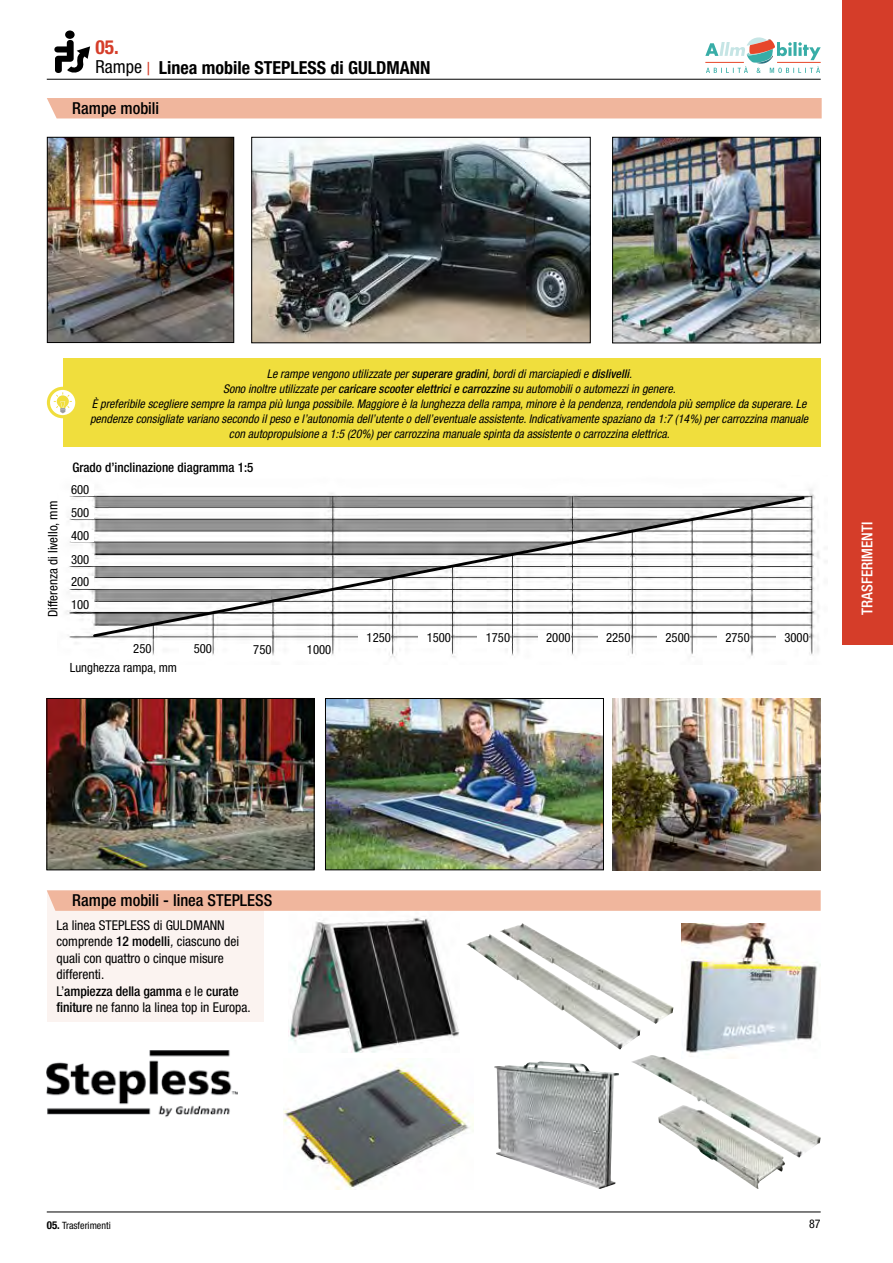
<style>
.page{position:relative;width:893px;height:1263px;background:#fff}
.page>*{position:absolute;margin:0;border:0;box-sizing:border-box;transform-origin:0 0}
.t1{font:700 condensed 19.5px "Helvetica Neue";color:#d53d29}
.t2{font:700 condensed 18px "Helvetica Neue";color:#000}
.t3{font:condensed 18px "Helvetica Neue";color:#000}
.t4{font:500 condensed 16.5px "Helvetica Neue";color:#000}
.t5{font:500 condensed 15px "Helvetica Neue";color:#fff}
.t6{font:condensed 13.5px/16.5px "Helvetica Neue";color:#000}
.t7{font:500 condensed 13.05px "Helvetica Neue";color:#000}
.t8{font:condensed 13.05px "Helvetica Neue";color:#000}
.t9{font:condensed 12.75px/22.8px "Helvetica Neue";color:#000;text-align:justify}
.t10{font:italic condensed 12px/15px "Helvetica Neue";color:#000;text-align:center}
.t11{font:condensed 12px "Helvetica Neue";color:#000}
.t12{font:condensed 10.05px "Helvetica Neue";color:#000}
.s1{color:#d53d29}
.s2{font-weight:500}
.s3{font-style:italic}
.s4{font-weight:700;font-size:10.95px}
</style>
<div class="page">
<div style="left:65px;top:30px;width:10px;height:9px;background:#000;border-radius:50%"></div>
<svg style="left:54px;top:39px;width:36px;height:34px"></svg>
<div style="left:842px;top:0;width:51px;height:644px;background:#d53d29"></div>
<hr style="left:47px;top:79px;width:774px;height:1px;background:#000">
<hr style="left:47px;top:1212px;width:774px;height:1px;background:#000">
<svg style="left:705px;top:37px;width:116px;height:36px"></svg>
<img style="left:288px;top:917px;width:171px;height:135px">
<div style="left:47px;top:890px;width:217px;height:132px;background:#fbf3f0"></div>
<img style="left:614px;top:139px;width:205px;height:202px">
<div style="left:612px;top:137px;width:209px;height:206px;border:1px solid #000"></div>
<img style="left:253px;top:139px;width:335px;height:202px">
<div style="left:251px;top:137px;width:339px;height:206px;border:1px solid #000"></div>
<img style="left:49px;top:139px;width:183px;height:202px">
<div style="left:47px;top:137px;width:187px;height:206px;border:1px solid #000"></div>
<img style="left:682px;top:923px;width:139px;height:132px">
<img style="left:47px;top:1050px;width:190px;height:67px">
<img style="left:327px;top:700px;width:275px;height:168px">
<div style="left:325px;top:698px;width:279px;height:172px;border:1px solid #000"></div>
<img style="left:49px;top:700px;width:263px;height:168px">
<div style="left:47px;top:698px;width:267px;height:172px;border:1px solid #000"></div>
<img style="left:65px;top:489px;width:754px;height:169px">
<div style="left:71px;top:484px;width:22px;height:12px;background:#fff"></div>
<div style="left:71px;top:507px;width:22px;height:12px;background:#fff"></div>
<div style="left:71px;top:530px;width:22px;height:12px;background:#fff"></div>
<div style="left:71px;top:554px;width:22px;height:12px;background:#fff"></div>
<div style="left:71px;top:576px;width:22px;height:12px;background:#fff"></div>
<div style="left:71px;top:599px;width:22px;height:11px;background:#fff"></div>
<div style="left:119px;top:643px;width:33px;height:16px;background:#fff"></div>
<div style="left:179px;top:643px;width:33px;height:16px;background:#fff"></div>
<div style="left:239px;top:644px;width:33px;height:16px;background:#fff"></div>
<div style="left:298px;top:644px;width:33px;height:16px;background:#fff"></div>
<div style="left:358px;top:632px;width:33px;height:16px;background:#fff"></div>
<div style="left:418px;top:632px;width:33px;height:16px;background:#fff"></div>
<div style="left:477px;top:632px;width:33px;height:16px;background:#fff"></div>
<div style="left:538px;top:632px;width:33px;height:16px;background:#fff"></div>
<div style="left:598px;top:632px;width:32px;height:16px;background:#fff"></div>
<div style="left:657px;top:632px;width:33px;height:16px;background:#fff"></div>
<div style="left:717px;top:632px;width:33px;height:16px;background:#fff"></div>
<div style="left:776px;top:632px;width:33px;height:16px;background:#fff"></div>
<svg style="left:91px;top:495px;width:715px;height:144px"></svg>
<div style="left:47px;top:98px;width:775px;height:20px;background:#f0b69d"></div>
<svg style="left:47px;top:890px;width:774px;height:21px;background:#f0b89f"></svg>
<div style="left:64px;top:358px;width:757px;height:89px;background:#f0de3d"></div>
<svg style="left:47px;top:387px;width:31px;height:31px"></svg>
<div style="left:50px;top:390px;width:25px;height:25px;background:#fff;border-radius:50%"></div>
<svg style="left:54px;top:392px;width:18px;height:21px"></svg>
<img style="left:612px;top:698px;width:209px;height:172px">
<img style="left:494px;top:1061px;width:125px;height:128px">
<img style="left:466px;top:923px;width:208px;height:126px">
<img style="left:283px;top:1059px;width:191px;height:130px">
<img style="left:631px;top:1055px;width:190px;height:134px">
<h1 class="t1" style="left:95px;top:35px;width:25px">05.</h1>
<h2 class="t3" style="left:95px;top:56px;width:56px">Rampe <span class="s1">|</span></h2>
<h2 class="t2" style="left:159px;top:57px;width:273px">Linea mobile STEPLESS di GULDMANN</h2>
<h3 class="t4" style="left:72px;top:99px;width:89px">Rampe mobili</h3>
<p class="t8" style="left:45px;top:617px;width:118px;rotate:-90deg">Differenza di livello, mm</p>
<p class="t10" style="left:90px;top:366px;width:720px">Le rampe vengono utilizzate per <span class="s2">superare gradini</span>, bordi di marciapiedi e <span class="s2">dislivelli</span>.<br>Sono inoltre utilizzate per <span class="s2">caricare scooter elettrici e carrozzine</span> su automobili o automezzi in genere.<br>È preferibile scegliere sempre la rampa più lunga possibile. Maggiore è la lunghezza della rampa, minore è la pendenza, rendendola più semplice da superare. Le pendenze consigliate variano secondo il peso e l’autonomia dell’utente o dell’eventuale assistente. Indicativamente spaziano da 1:7 (14%) per carrozzina manuale con autopropulsione a 1:5 (20%) per carrozzina manuale spinta da assistente o carrozzina elettrica.</p>
<p class="t7" style="left:73px;top:460px;width:182px">Grado d’inclinazione diagramma 1:5</p>
<p class="t9" style="left:71px;top:478px;width:20px">600<br>500<br>400</p>
<p class="t9" style="left:71px;top:548px;width:20px">300<br>200<br>100</p>
<p class="t9" style="left:133px;top:637px;width:20px">250</p>
<p class="t9" style="left:194px;top:637px;width:20px">500</p>
<p class="t9" style="left:253px;top:638px;width:20px">750</p>
<p class="t9" style="left:307px;top:638px;width:26px">1000</p>
<p class="t9" style="left:70px;top:656px;width:109px">Lunghezza rampa, mm</p>
<p class="t9" style="left:367px;top:626px;width:26px">1250</p>
<p class="t9" style="left:427px;top:626px;width:26px">1500</p>
<p class="t9" style="left:486px;top:626px;width:26px">1750</p>
<p class="t9" style="left:546px;top:626px;width:26px">2000</p>
<p class="t9" style="left:606px;top:626px;width:26px">2250</p>
<p class="t9" style="left:665px;top:626px;width:26px">2500</p>
<p class="t9" style="left:725px;top:626px;width:26px">2750</p>
<p class="t9" style="left:784px;top:626px;width:26px">3000</p>
<p class="t5" style="left:858px;top:615px;width:94px;rotate:-90deg">TRASFERIMENTI</p>
<h3 class="t4" style="left:72px;top:890px;width:202px">Rampe mobili - linea STEPLESS</h3>
<p class="t6" style="left:57px;top:917px;width:196px">La linea STEPLESS di GULDMANN comprende <span class="s2">12 modelli</span><span class="s3">,</span> ciascuno dei quali con quattro o cinque misure differenti.<br>L’<span class="s2">ampiezza della gamma</span> e le <span class="s2">curate finiture</span> ne fanno la linea top in Europa.</p>
<p class="t12" style="left:47px;top:1220px;width:66px"><span class="s4">05.</span> Trasferimenti</p>
<p class="t11" style="left:809px;top:1217px;width:13px">87</p>
</div>
